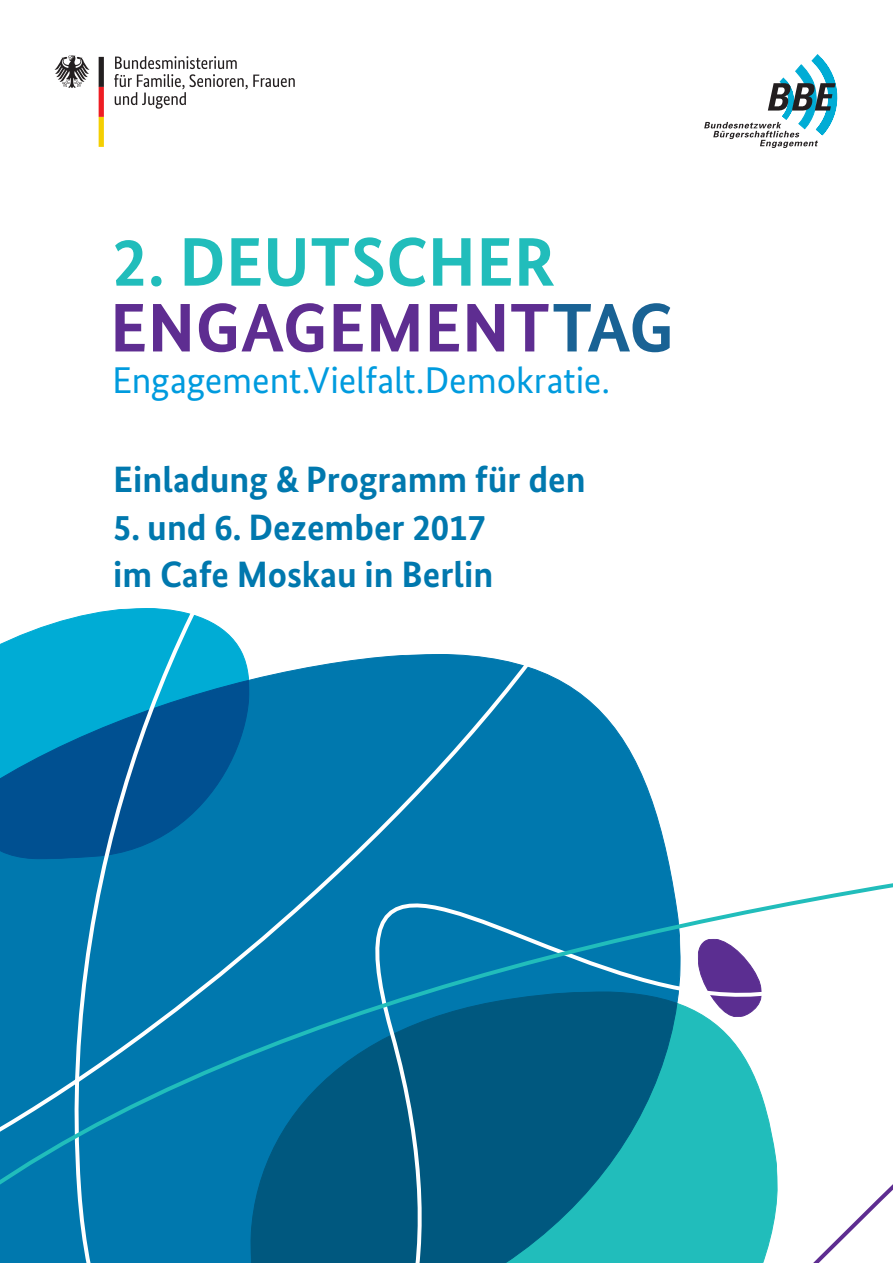
<style>
.page{position:relative;width:893px;height:1263px;background:#fff}
.page>*{position:absolute;margin:0;border:0;box-sizing:border-box;transform-origin:0 0}
.t1{font:700 68.7px/65.8px "Bundes Sans";letter-spacing:.005em;color:#21bdbb}
.t2{font:37.2px "Bundes Sans";letter-spacing:-.005em;color:#009bde}
.t3{font:700 36.75px/47.8px "Bundes Sans";color:#0078ae}
.s1{color:#5e2d91}
.s2{color:#196294}
</style>
<div class="page">
<svg style="left:0;top:608px;width:642px;height:166px"></svg>
<svg style="left:0;top:774px;width:649px;height:16px;background:#056da6"></svg>
<svg style="left:0;top:790px;width:893px;height:473px"></svg>
<svg style="left:114px;top:56px;width:181px;height:53px"></svg>
<svg style="left:54px;top:55px;width:36px;height:33px"></svg>
<svg style="left:99px;top:57px;width:5px;height:90px"></svg>
<svg style="left:704px;top:54px;width:133px;height:94px"></svg>
<h1 class="t1" style="left:110px;top:228px;width:565px">2. DEUTSCHER<br><span class="s1">ENGAGEMENT</span><span class="s2">TAG</span></h1>
<p class="t2" style="left:112px;top:357px;width:499px">Engagement.Vielfalt.Demokratie.</p>
<p class="t3" style="left:113px;top:455px;width:474px">Einladung &amp; Programm für den</p>
<p class="t3" style="left:113px;top:503px;width:382px">5. und 6. Dezember 2017 im Cafe Moskau in Berlin</p>
</div>
